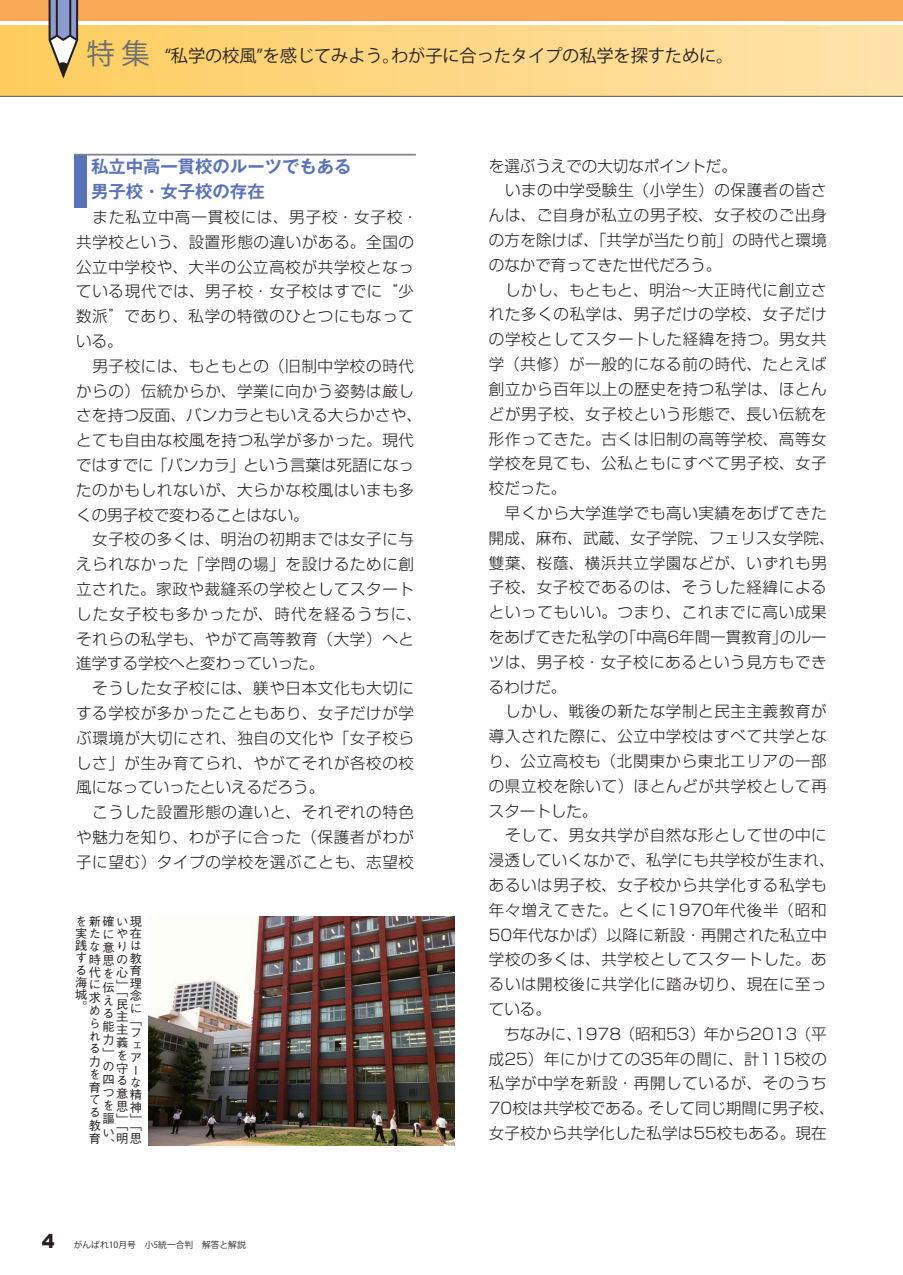
<style>
.page{position:relative;width:903px;height:1275px;background:#fff}
.page>*{position:absolute;margin:0;border:0;box-sizing:border-box;transform-origin:0 0}
.t1{font:17.32px "Gothic MB101 Pr 5 Bold 83 pv RKSJ H";letter-spacing:-.01em;color:#231f20}
.t2{font:700 17.32px/24.8px "Gothic MB101 Pro De";color:#5a73b8}
.t3{font:300 15.58px/24.8px "Shin Go Pro";letter-spacing:.04em;color:#231f20}
.t4{font:500 12.25px/12.8px "Gothic BBB Pro";color:#231f20}
.t5{font:8.75px "Koz Go Pr 6 N";color:#231f20}
.s1{font-size:28.53px;color:#6c6d70}
.s2{font-family:"Arial";font-weight:900;font-size:19.25px}
.s3{font-size:9.62px}
</style>
<div class="page">
<div style="left:0;top:25px;width:903px;height:70px;background:linear-gradient(to right,#fecd5e,#ffe3ab)"></div>
<div style="left:0;top:0;width:903px;height:21px;background:#f9a855"></div>
<hr style="left:0;top:96px;width:903px;height:1px;background:#57585a">
<svg style="left:47px;top:0;width:33px;height:81px"></svg>
<div style="left:74px;top:154px;width:13px;height:53px;background:#5a73b8"></div>
<hr style="left:74px;top:154px;width:342px;height:2px;background:#808285">
<img style="left:148px;top:916px;width:306px;height:229px">
<p class="t1" style="left:86px;top:46px;width:649px"><span class="s1">特 集</span> “私学の校風”を感じてみよう。わが子に合ったタイプの私学を探すために。</p>
<p class="t2" style="left:91px;top:152px;width:262px">私立中高一貫校のルーツでもある男子校・女子校の存在</p>
<p class="t3" style="left:76px;top:203px;width:347px">　また私立中高一貫校には、男子校・女子校・共学校という、設置形態の違いがある。全国の公立中学校や、大半の公立高校が共学校となっている現代では、男子校・女子校はすでに“少数派”であり、私学の特徴のひとつにもなっている。<br>　男子校には、もともとの（旧制中学校の時代からの）伝統からか、学業に向かう姿勢は厳しさを持つ反面、バンカラともいえる大らかさや、とても自由な校風を持つ私学が多かった。現代ではすでに「バンカラ」という言葉は死語になったのかもしれないが、大らかな校風はいまも多くの男子校で変わることはない。<br>　女子校の多くは、明治の初期までは女子に与えられなかった「学問の場」を設けるために創立された。家政や裁縫系の学校としてスタートした女子校も多かったが、時代を経るうちに、それらの私学も、やがて高等教育（大学）へと進学する学校へと変わっていった。<br>　そうした女子校には、躾や日本文化も大切にする学校が多かったこともあり、女子だけが学ぶ環境が大切にされ、独自の文化や「女子校らしさ」が生み育てられ、やがてそれが各校の校風になっていったといえるだろう。<br>　こうした設置形態の違いと、それぞれの特色や魅力を知り、わが子に合った（保護者がわが子に望む）タイプの学校を選ぶことも、志望校</p>
<p class="t4" style="left:75px;top:913px;width:68px">を新確い現実たにや在</p>
<p class="t4" style="left:75px;top:950px;width:13px;line-height:12.2px">する海城。</p>
<p class="t4" style="left:75px;top:939px;width:68px;text-align:right">践な意りは時思の教</p>
<p class="t4" style="left:102px;top:966px;width:41px">を<br>伝<br>え<br>る<br>能<br>力<br>」<br>の<br>四<br>つ意<br>を思神謳」」い<br>、</p>
<p class="t4" style="left:130px;top:963px;width:13px">育理念に「フェアーな精</p>
<p class="t4" style="left:89px;top:964px;width:13px">代に求められる力を育てる教育</p>
<p class="t4" style="left:116px;top:964px;width:13px">心」</p>
<p class="t4" style="left:116px;top:983px;width:13px">「民主主義を守る</p>
<p class="t4" style="left:116px;top:1118px;width:27px">「「明思</p>
<p class="t5" style="left:42px;top:1239px;width:206px"><span class="s2">4</span><span class="s3">　　</span>がんばれ10月号　小5統一合判　解答と解説</p>
<p class="t3" style="left:489px;top:151px;width:347px">を選ぶうえでの大切なポイントだ。<br>　いまの中学受験生（小学生）の保護者の皆さんは、ご自身が私立の男子校、女子校のご出身の方を除けば、「共学が当たり前」の時代と環境のなかで育ってきた世代だろう。<br>　しかし、もともと、明治～大正時代に創立された多くの私学は、男子だけの学校、女子だけの学校としてスタートした経緯を持つ。男女共学（共修）が一般的になる前の時代、たとえば創立から百年以上の歴史を持つ私学は、ほとんどが男子校、女子校という形態で、長い伝統を形作ってきた。古くは旧制の高等学校、高等女学校を見ても、公私ともにすべて男子校、女子校だった。<br>　早くから大学進学でも高い実績をあげてきた開成、麻布、武蔵、女子学院、フェリス女学院、雙葉、桜蔭、横浜共立学園などが、いずれも男子校、女子校であるのは、そうした経緯によるといってもいい。つまり、これまでに高い成果をあげてきた私学の「中高6年間一貫教育」のルーツは、男子校・女子校にあるという見方もできるわけだ。<br>　しかし、戦後の新たな学制と民主主義教育が導入された際に、公立中学校はすべて共学となり、公立高校も（北関東から東北エリアの一部の県立校を除いて）ほとんどが共学校として再スタートした。<br>　そして、男女共学が自然な形として世の中に浸透していくなかで、私学にも共学校が生まれ、あるいは男子校、女子校から共学化する私学も年々増えてきた。とくに1970年代後半（昭和<br>50年代なかば）以降に新設・再開された私立中学校の多くは、共学校としてスタートした。あるいは開校後に共学化に踏み切り、現在に至っている。<br>　ちなみに、1978（昭和53）年から2013（平成25）年にかけての35年の間に、計115校の私学が中学を新設・再開しているが、そのうち<br>70校は共学校である。そして同じ期間に男子校、女子校から共学化した私学は55校もある。現在</p>
</div>
